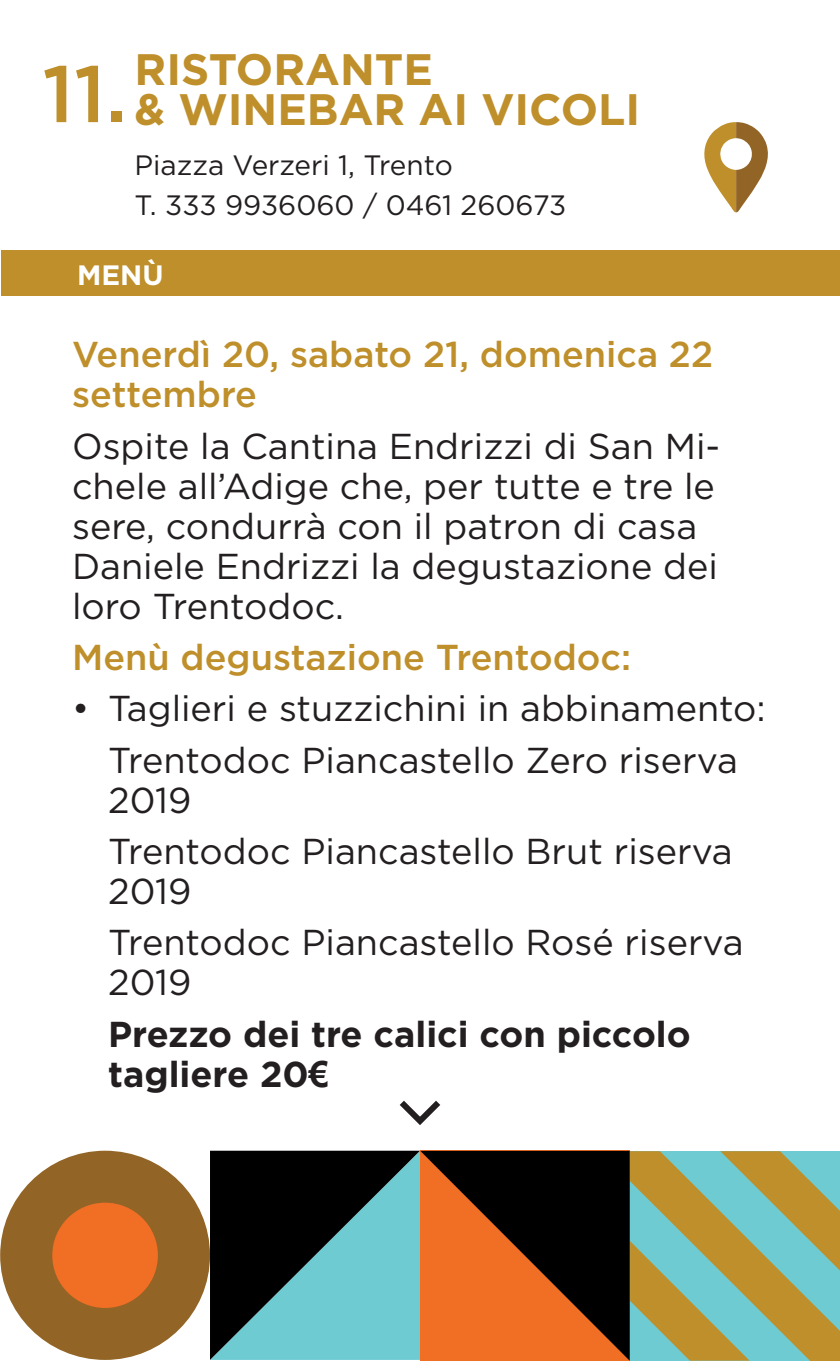
<style>
.page{position:relative;width:840px;height:1361px;background:#fff}
.page>*{position:absolute;margin:0;border:0;box-sizing:border-box;transform-origin:0 0}
.t1{font:500 80px "Gotham";color:#be8f2a}
.t2{font:700 44px/40px "Gotham";color:#be8f2a}
.t3{font:36px/40px "Gotham";color:#231f20}
.t4{font:500 36px/40px "Gotham";color:#be8f2a}
.t5{font:700 36px/40px "Gotham";color:#231f20}
.t6{font:28px "Gotham";color:#231f20}
.t7{font:700 28px "Gotham";color:#fff}
.s1{font-family:"Arial"}
</style>
<div class="page">
<svg style="left:399px;top:1100px;width:42px;height:25px"></svg>
<svg style="left:704px;top:122px;width:64px;height:90px"></svg>
<div style="left:1px;top:250px;width:838px;height:46px;background:#be8f2a"></div>
<div style="left:0;top:1150px;width:210px;height:210px;background:#926426;border-radius:50%"></div>
<div style="left:52px;top:1202px;width:106px;height:106px;background:#f16e25;border-radius:50%"></div>
<svg style="left:210px;top:1150px;width:629px;height:211px;background:#6e6e53"></svg>
<p class="t1" style="left:42px;top:48px;width:86px">11.</p>
<p class="t2" style="left:134px;top:48px;width:507px">RISTORANTE<br>&amp; WINEBAR AI VICOLI</p>
<p class="t6" style="left:134px;top:147px;width:319px">Piazza Verzeri 1, Trento</p>
<p class="t6" style="left:134px;top:187px;width:433px">T. 333 9936060 / 0461 260673</p>
<p class="t7" style="left:77px;top:258px;width:88px">MENÙ</p>
<p class="t4" style="left:72px;top:333px;width:642px">Venerdì 20, sabato 21, domenica 22 settembre</p>
<p class="t3" style="left:72px;top:425px;width:649px">Ospite la Cantina Endrizzi di San Mi&shy;chele all’Adige che, per tutte e tre le sere, condurrà con il patron di casa<br>Daniele Endrizzi la degustazione dei loro Trentodoc.</p>
<p class="t4" style="left:72px;top:636px;width:560px">Menù degustazione Trentodoc:</p>
<p class="t3" style="left:72px;top:688px;width:694px">• Taglieri e stuzzichini in abbinamento:</p>
<p class="t3" style="left:108px;top:739px;width:631px">Trentodoc Piancastello Zero riserva<br>2019</p>
<p class="t3" style="left:108px;top:830px;width:626px">Trentodoc Piancastello Brut riserva<br>2019</p>
<p class="t3" style="left:108px;top:922px;width:636px">Trentodoc Piancastello Rosé riserva<br>2019</p>
<p class="t5" style="left:108px;top:1013px;width:584px">Prezzo dei tre calici con piccolo tagliere 20<span class="s1">€</span></p>
</div>
